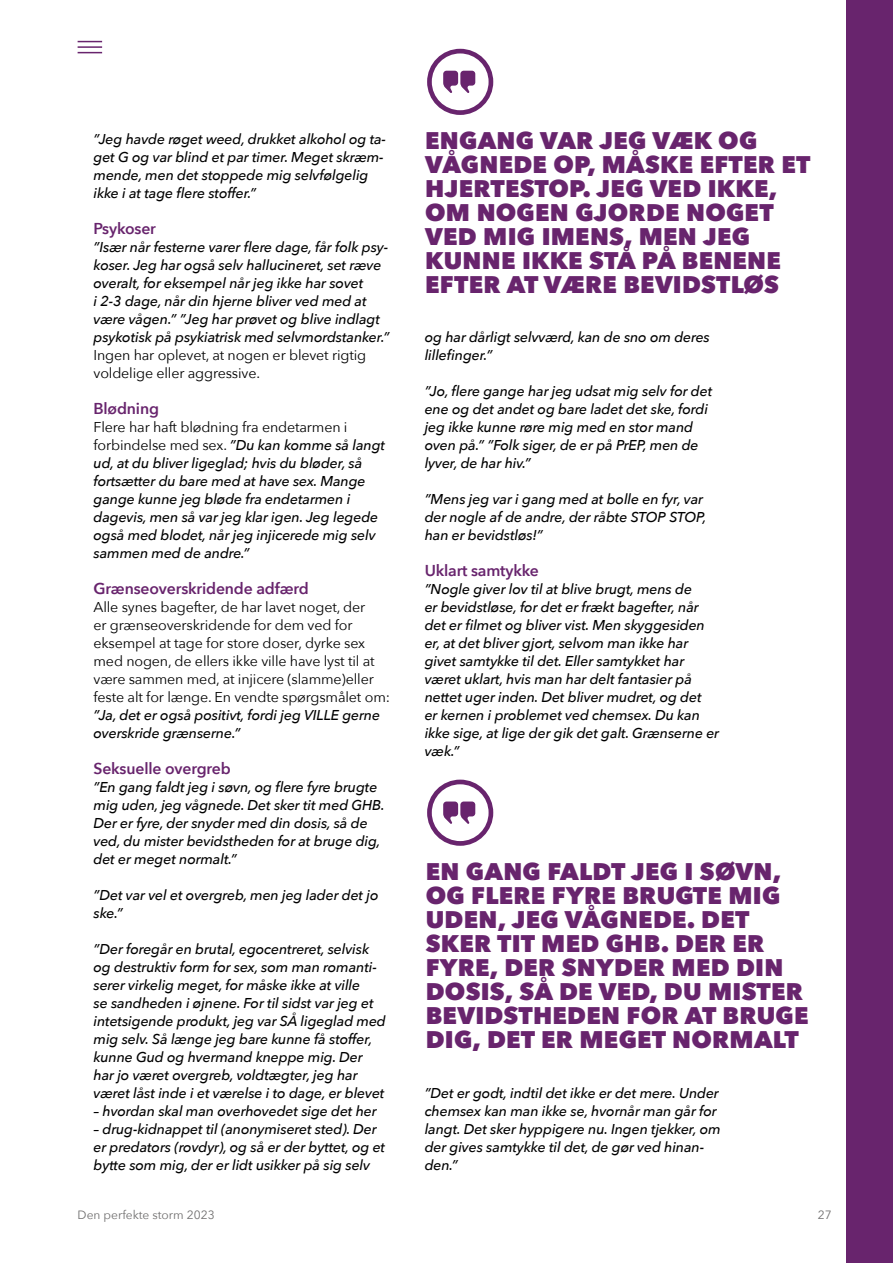
<style>
.page{position:relative;width:893px;height:1263px;background:#fff}
.page>*{position:absolute;margin:0;border:0;box-sizing:border-box;transform-origin:0 0}
.t1{font:800 24px/24px "Avenir Next";letter-spacing:.01em;color:#68246d}
.t2{font:600 15.75px "Avenir Next";letter-spacing:-.01em;color:#68246d}
.t3{font:italic 500 14.25px/18px "Avenir Next";letter-spacing:-.01em;color:#000}
.t4{font:14.25px/18px "Avenir Next";letter-spacing:-.01em;color:#000}
.t5{font:12px "Avenir Next";color:#706f6f}
.s1{font-weight:400;font-style:normal}
</style>
<div class="page">
<svg style="left:427px;top:48px;width:66px;height:67px"></svg>
<svg style="left:427px;top:779px;width:66px;height:67px"></svg>
<div style="left:846px;top:0;width:47px;height:1263px;background:#68246d"></div>
<svg style="left:78px;top:41px;width:24px;height:1px"></svg>
<hr style="left:78px;top:46px;width:24px;height:2px;background:#68246d">
<svg style="left:78px;top:52px;width:24px;height:1px"></svg>
<p class="t3" style="left:94px;top:129px;width:294px">”Jeg havde røget weed, drukket alkohol og ta&shy;get G og var blind et par timer. Meget skræm&shy;mende, men det stoppede mig selvfølgelig ikke i at tage flere stoffer.”</p>
<p class="t2" style="left:94px;top:215px;width:64px">Psykoser</p>
<p class="t3" style="left:94px;top:237px;width:297px">”Især når festerne varer flere dage, får folk psy&shy;koser. Jeg har også selv hallucineret, set ræve overalt, for eksempel når jeg ikke har sovet<br>i 2-3 dage, når din hjerne bliver ved med at være vågen.” ”Jeg har prøvet og blive indlagt psykotisk på psykiatrisk med selvmordstanker.”</p>
<p class="t4" style="left:94px;top:345px;width:274px">Ingen har oplevet, at nogen er blevet rigtig voldelige eller aggressive.</p>
<p class="t2" style="left:94px;top:395px;width:67px">Blødning</p>
<p class="t3" style="left:94px;top:417px;width:293px"><span class="s1">Flere har haft blødning fra endetarmen i forbindelse med sex.</span> ”Du kan komme så langt ud, at du bliver ligeglad; hvis du bløder, så fortsætter du bare med at have sex. Mange gange kunne jeg bløde fra endetarmen i dagevis, men så var jeg klar igen. Jeg legede også med blodet, når jeg injicerede mig selv sammen med de andre.”</p>
<p class="t2" style="left:94px;top:575px;width:217px">Grænseoverskridende adfærd</p>
<p class="t4" style="left:94px;top:597px;width:298px">Alle synes bagefter, de har lavet noget, der<br>er grænseoverskridende for dem ved for eksempel at tage for store doser, dyrke sex med nogen, de ellers ikke ville have lyst til at være sammen med, at injicere (slamme)eller feste alt for længe. En vendte spørgsmålet om:</p>
<p class="t3" style="left:94px;top:705px;width:288px">”Ja, det er også positivt, fordi jeg VILLE gerne overskride grænserne.”</p>
<p class="t2" style="left:94px;top:755px;width:139px">Seksuelle overgreb</p>
<p class="t3" style="left:94px;top:777px;width:293px">”En gang faldt jeg i søvn, og flere fyre brugte mig uden, jeg vågnede. Det sker tit med GHB.<br>Der er fyre, der snyder med din dosis, så de ved, du mister bevidstheden for at bruge dig, det er meget normalt.”</p>
<p class="t3" style="left:94px;top:885px;width:286px">”Det var vel et overgreb, men jeg lader det jo ske.”</p>
<p class="t3" style="left:94px;top:939px;width:294px">”Der foregår en brutal, egocentreret, selvisk og destruktiv form for sex, som man romanti&shy;serer virkelig meget, for måske ikke at ville<br>se sandheden i øjnene. For til sidst var jeg et intetsigende produkt, jeg var SÅ ligeglad med mig selv. Så længe jeg bare kunne få stoffer, kunne Gud og hvermand kneppe mig. Der har jo været overgreb, voldtægter, jeg har været låst inde i et værelse i to dage, er blevet</p>
<p class="t3" style="left:94px;top:1101px;width:285px">– hvordan skal man overhovedet sige det her</p>
<p class="t3" style="left:94px;top:1119px;width:293px">– drug-kidnappet til (anonymiseret sted). Der er predators (rovdyr), og så er der byttet, og et bytte som mig, der er lidt usikker på sig selv</p>
<h1 class="t1" style="left:425px;top:129px;width:387px">ENGANG VAR JEG VÆK OG<br>VÅGNEDE OP, MÅSKE EFTER ET<br>HJERTESTOP. JEG VED IKKE,<br>OM NOGEN GJORDE NOGET<br>VED MIG IMENS, MEN JEG<br>KUNNE IKKE STÅ PÅ BENENE<br>EFTER AT VÆRE BEVIDSTLØS</h1>
<p class="t3" style="left:425px;top:327px;width:287px">og har dårligt selvværd, kan de sno om deres lillefinger.”</p>
<p class="t3" style="left:425px;top:381px;width:289px">”Jo, flere gange har jeg udsat mig selv for det ene og det andet og bare ladet det ske, fordi jeg ikke kunne røre mig med en stor mand oven på.” ”Folk siger, de er på PrEP, men de lyver, de har hiv.”</p>
<p class="t3" style="left:425px;top:489px;width:283px">”Mens jeg var i gang med at bolle en fyr, var der nogle af de andre, der råbte STOP STOP, han er bevidstløs!”</p>
<p class="t2" style="left:425px;top:557px;width:116px">Uklart samtykke</p>
<p class="t3" style="left:425px;top:579px;width:296px">”Nogle giver lov til at blive brugt, mens de<br>er bevidstløse, for det er frækt bagefter, når det er filmet og bliver vist. Men skyggesiden er, at det bliver gjort, selvom man ikke har givet samtykke til det. Eller samtykket har været uklart, hvis man har delt fantasier på nettet uger inden. Det bliver mudret, og det<br>er kernen i problemet ved chemsex. Du kan ikke sige, at lige der gik det galt. Grænserne er væk.”</p>
<h1 class="t1" style="left:426px;top:859px;width:384px">EN GANG FALDT JEG I SØVN,<br>OG FLERE FYRE BRUGTE MIG<br>UDEN, JEG VÅGNEDE. DET<br>SKER TIT MED GHB. DER ER<br>FYRE, DER SNYDER MED DIN<br>DOSIS, SÅ DE VED, DU MISTER<br>BEVIDSTHEDEN FOR AT BRUGE<br>DIG, DET ER MEGET NORMALT</h1>
<p class="t3" style="left:425px;top:1083px;width:297px">”Det er godt, indtil det ikke er det mere. Under chemsex kan man ikke se, hvornår man går for langt. Det sker hyppigere nu. Ingen tjekker, om der gives samtykke til det, de gør ved hinan&shy;den.”</p>
<p class="t5" style="left:78px;top:1205px;width:139px">Den perfekte storm 2023</p>
<p class="t5" style="left:818px;top:1205px;width:15px">27</p>
</div>
